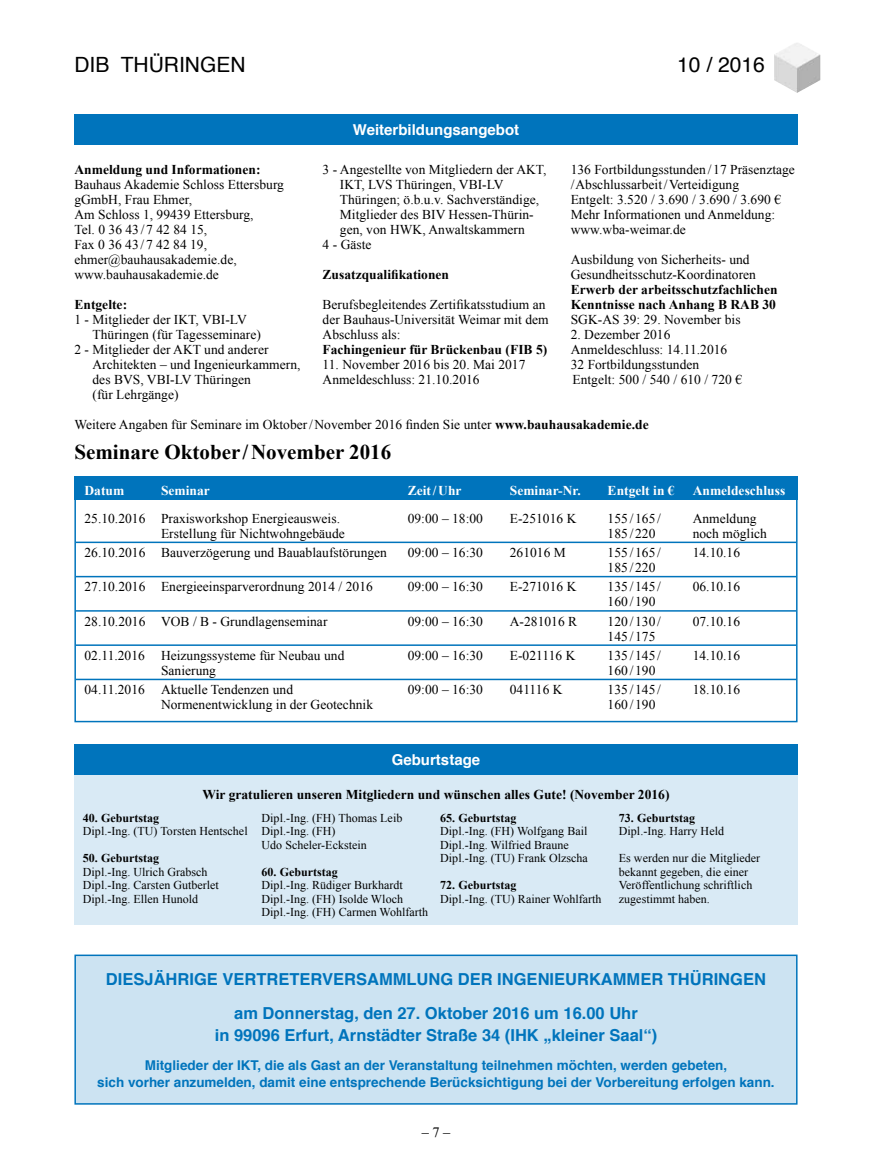
<style>
.page{position:relative;width:872px;height:1170px;background:#fff}
.page>*{position:absolute;margin:0;border:0;box-sizing:border-box;transform-origin:0 0}
.t1{font:700 21px "Times New Roman";color:#000}
.t2{font:21px "Helvetica";color:#000}
.t3{font:700 16.5px/33.8px "Helvetica";color:#0074bc;text-align:center}
.t4{font:700 15px "Helvetica";color:#fff}
.t5{font:14.25px "Times New Roman";color:#000}
.t6{font:13.5px/15px "Times New Roman";color:#000}
.t7{font:700 13.5px/15px "Times New Roman";color:#000}
.t8{font:700 13.5px/16.5px "Helvetica";color:#0074bc;text-align:center}
.t9{font:700 13.5px "Times New Roman";color:#fff}
.t10{font:12px/13.5px "Times New Roman";color:#000}
.t11{font:700 12px "Times New Roman";color:#000}
.s1{font-weight:700}
</style>
<div class="page">
<img style="left:774px;top:43px;width:46px;height:50px">
<div style="left:74px;top:114px;width:723px;height:30px;background:#0074bc"></div>
<div style="left:75px;top:955px;width:721px;height:148px;background:#cce3f2"></div>
<div style="left:74px;top:954px;width:723px;height:150px;border:2px solid #0074bc"></div>
<div style="left:74px;top:774px;width:723px;height:150px;background:#d9eaf5"></div>
<div style="left:74px;top:744px;width:723px;height:30px;background:#0074bc"></div>
<div style="left:74px;top:476px;width:723px;height:23px;background:#0074bc"></div>
<hr style="left:76px;top:541px;width:720px;height:2px;background:#0074bc">
<hr style="left:76px;top:576px;width:720px;height:1px;background:#0074bc">
<hr style="left:76px;top:610px;width:720px;height:1px;background:#0074bc">
<hr style="left:76px;top:644px;width:720px;height:2px;background:#0074bc">
<hr style="left:76px;top:678px;width:720px;height:2px;background:#0074bc">
<div style="left:74px;top:480px;width:723px;height:242px;border:2px solid #0074bc"></div>
<h1 class="t2" style="left:74px;top:49px;width:173px">DIB THÜRINGEN</h1>
<h1 class="t2" style="left:677px;top:49px;width:89px">10 / 2016</h1>
<p class="t4" style="left:353px;top:117px;width:168px">Weiterbildungsangebot</p>
<p class="t6" style="left:570px;top:162px;width:226px">136 Fortbildungsstunden / 17 Präsenztage /Abschlussarbeit/Verteidigung<br>Entgelt: 3.520 / 3.690 / 3.690 / 3.690 € Mehr Informationen und Anmeldung: www.wba-weimar.de</p>
<p class="t6" style="left:570px;top:252px;width:187px">Ausbildung von Sicherheits- und<br>Gesundheitsschutz-Koordinatoren</p>
<p class="t7" style="left:570px;top:282px;width:208px">Erwerb der arbeitsschutzfachlichen<br>Kenntnisse nach Anhang B RAB 30</p>
<p class="t6" style="left:570px;top:312px;width:171px">SGK-AS 39: 29. November bis</p>
<p class="t6" style="left:570px;top:327px;width:173px">2. Dezember 2016<br>Anmeldeschluss: 14.11.2016<br>32 Fortbildungsstunden<br>Entgelt: 500 / 540 / 610 / 720 €</p>
<p class="t6" style="left:74px;top:417px;width:575px">Weitere Angaben für Seminare im Oktober/November 2016 finden Sie unter <span class="s1">www.bauhausakademie.de</span></p>
<p class="t6" style="left:322px;top:162px;width:225px">3 - Angestellte von Mitgliedern der AKT,</p>
<p class="t6" style="left:340px;top:177px;width:165px">IKT, LVS Thüringen, VBI-LV</p>
<p class="t6" style="left:340px;top:192px;width:201px">Thüringen; ö.b.u.v. Sachverständige,</p>
<p class="t6" style="left:340px;top:207px;width:195px">Mitglieder des BIV Hessen-Thürin-</p>
<p class="t6" style="left:340px;top:222px;width:186px">gen, von HWK, Anwaltskammern</p>
<p class="t6" style="left:322px;top:237px;width:50px">4 - Gäste</p>
<p class="t7" style="left:322px;top:267px;width:128px">Zusatzqualifikationen</p>
<p class="t6" style="left:322px;top:297px;width:228px">Berufsbegleitendes Zertifikatsstudium an der Bauhaus-Universität Weimar mit dem<br>Abschluss als:</p>
<p class="t7" style="left:322px;top:342px;width:226px">Fachingenieur für Brückenbau (FIB 5)</p>
<p class="t6" style="left:322px;top:357px;width:204px">11. November 2016 bis 20. Mai 2017<br>Anmeldeschluss: 21.10.2016</p>
<p class="t7" style="left:74px;top:162px;width:188px">Anmeldung und Informationen:</p>
<p class="t6" style="left:74px;top:177px;width:211px">Bauhaus Akademie Schloss Ettersburg gGmbH, Frau Ehmer,<br>Am Schloss 1, 99439 Ettersburg,<br>Tel. 0 36 43 / 7 42 84 15,<br>Fax 0 36 43 / 7 42 84 19, ehmer@bauhausakademie.de, www.bauhausakademie.de</p>
<p class="t7" style="left:74px;top:297px;width:54px">Entgelte:</p>
<p class="t6" style="left:74px;top:312px;width:174px">1 - Mitglieder der IKT, VBI-LV</p>
<p class="t6" style="left:93px;top:327px;width:170px">Thüringen (für Tagesseminare)</p>
<p class="t6" style="left:74px;top:342px;width:196px">2 - Mitglieder der AKT und anderer</p>
<p class="t6" style="left:93px;top:357px;width:209px">Architekten – und Ingenieurkammern,</p>
<p class="t6" style="left:93px;top:372px;width:160px">des BVS, VBI-LV Thüringen</p>
<p class="t6" style="left:93px;top:387px;width:87px">(für Lehrgänge)</p>
<h1 class="t1" style="left:74px;top:437px;width:318px">Seminare Oktober/November 2016</h1>
<p class="t9" style="left:84px;top:481px;width:41px">Datum</p>
<p class="t9" style="left:161px;top:481px;width:50px">Seminar</p>
<p class="t9" style="left:408px;top:481px;width:55px">Zeit/Uhr</p>
<p class="t9" style="left:510px;top:481px;width:72px">Seminar-Nr.</p>
<p class="t9" style="left:607px;top:481px;width:69px">Entgelt in €</p>
<p class="t9" style="left:692px;top:481px;width:94px">Anmeldeschluss</p>
<p class="t6" style="left:84px;top:510px;width:257px">25.10.2016 Praxisworkshop Energieausweis.</p>
<p class="t6" style="left:408px;top:510px;width:77px">09:00 – 18:00</p>
<p class="t6" style="left:510px;top:510px;width:68px">E-251016 K</p>
<p class="t6" style="left:607px;top:510px;width:55px">155 / 165 /</p>
<p class="t6" style="left:692px;top:510px;width:65px">Anmeldung</p>
<p class="t6" style="left:161px;top:525px;width:185px">Erstellung für Nichtwohngebäude</p>
<p class="t6" style="left:607px;top:525px;width:49px">185 / 220</p>
<p class="t6" style="left:692px;top:525px;width:76px">noch möglich</p>
<p class="t6" style="left:84px;top:544px;width:304px">26.10.2016 Bauverzögerung und Bauablaufstörungen</p>
<p class="t6" style="left:408px;top:544px;width:77px">09:00 – 16:30</p>
<p class="t6" style="left:510px;top:544px;width:58px">261016 M</p>
<p class="t6" style="left:607px;top:544px;width:55px">155 / 165 /</p>
<p class="t6" style="left:692px;top:544px;width:49px">14.10.16</p>
<p class="t6" style="left:607px;top:559px;width:49px">185 / 220</p>
<p class="t6" style="left:84px;top:579px;width:290px">27.10.2016 Energieeinsparverordnung 2014 / 2016</p>
<p class="t6" style="left:408px;top:579px;width:77px">09:00 – 16:30</p>
<p class="t6" style="left:510px;top:579px;width:68px">E-271016 K</p>
<p class="t6" style="left:607px;top:579px;width:55px">135 / 145 /</p>
<p class="t6" style="left:692px;top:579px;width:49px">06.10.16</p>
<p class="t6" style="left:607px;top:594px;width:49px">160 / 190</p>
<p class="t6" style="left:84px;top:613px;width:244px">28.10.2016 VOB / B - Grundlagenseminar</p>
<p class="t6" style="left:408px;top:613px;width:77px">09:00 – 16:30</p>
<p class="t6" style="left:510px;top:613px;width:69px">A-281016 R</p>
<p class="t6" style="left:607px;top:613px;width:55px">120 / 130 /</p>
<p class="t6" style="left:692px;top:613px;width:49px">07.10.16</p>
<p class="t6" style="left:607px;top:628px;width:49px">145 / 175</p>
<p class="t6" style="left:84px;top:647px;width:261px">02.11.2016 Heizungssysteme für Neubau und</p>
<p class="t6" style="left:408px;top:647px;width:77px">09:00 – 16:30</p>
<p class="t6" style="left:510px;top:647px;width:67px">E-021116 K</p>
<p class="t6" style="left:607px;top:647px;width:55px">135 / 145 /</p>
<p class="t6" style="left:692px;top:647px;width:49px">14.10.16</p>
<p class="t6" style="left:161px;top:662px;width:56px">Sanierung</p>
<p class="t6" style="left:607px;top:662px;width:49px">160 / 190</p>
<p class="t6" style="left:84px;top:681px;width:210px">04.11.2016 Aktuelle Tendenzen und</p>
<p class="t6" style="left:408px;top:681px;width:77px">09:00 – 16:30</p>
<p class="t6" style="left:510px;top:681px;width:54px">041116 K</p>
<p class="t6" style="left:607px;top:681px;width:55px">135 / 145 /</p>
<p class="t6" style="left:692px;top:681px;width:49px">18.10.16</p>
<p class="t6" style="left:161px;top:696px;width:214px">Normenentwicklung in der Geotechnik</p>
<p class="t6" style="left:607px;top:696px;width:49px">160 / 190</p>
<p class="t4" style="left:392px;top:747px;width:90px">Geburtstage</p>
<p class="t7" style="left:202px;top:786px;width:468px">Wir gratulieren unseren Mitgliedern und wünschen alles Gute! (November 2016)</p>
<p class="t11" style="left:83px;top:809px;width:78px">40. Geburtstag</p>
<p class="t10" style="left:83px;top:824px;width:166px">Dipl.-Ing. (TU) Torsten Hentschel</p>
<p class="t11" style="left:83px;top:849px;width:78px">50. Geburtstag</p>
<p class="t10" style="left:83px;top:864px;width:137px">Dipl.-Ing. Ulrich Grabsch<br>Dipl.-Ing. Carsten Gutberlet<br>Dipl.-Ing. Ellen Hunold</p>
<p class="t10" style="left:261px;top:810px;width:142px">Dipl.-Ing. (FH) Thomas Leib<br>Dipl.-Ing. (FH)<br>Udo Scheler-Eckstein</p>
<p class="t11" style="left:261px;top:863px;width:78px">60. Geburtstag</p>
<p class="t10" style="left:261px;top:878px;width:168px">Dipl.-Ing. Rüdiger Burkhardt<br>Dipl.-Ing. (FH) Isolde Wloch<br>Dipl.-Ing. (FH) Carmen Wohlfarth</p>
<p class="t11" style="left:440px;top:809px;width:78px">65. Geburtstag</p>
<p class="t10" style="left:440px;top:824px;width:149px">Dipl.-Ing. (FH) Wolfgang Bail<br>Dipl.-Ing. Wilfried Braune<br>Dipl.-Ing. (TU) Frank Olzscha</p>
<p class="t11" style="left:440px;top:876px;width:78px">72. Geburtstag</p>
<p class="t10" style="left:440px;top:891px;width:163px">Dipl.-Ing. (TU) Rainer Wohlfarth</p>
<p class="t11" style="left:619px;top:809px;width:78px">73. Geburtstag</p>
<p class="t10" style="left:619px;top:824px;width:107px">Dipl.-Ing. Harry Held</p>
<p class="t10" style="left:619px;top:851px;width:143px">Es werden nur die Mitglieder bekannt gegeben, die einer<br>Veröffentlichung schriftlich zugestimmt haben.</p>
<p class="t3" style="left:106px;top:962px;width:661px">DIESJÄHRIGE VERTRETERVERSAMMLUNG DER INGENIEURKAMMER THÜRINGEN am Donnerstag, den 27. Oktober 2016 um 16.00 Uhr</p>
<p class="t3" style="left:215px;top:1018px;width:444px">in 99096 Erfurt, Arnstädter Straße 34 (IHK „kleiner Saal“)</p>
<p class="t8" style="left:97px;top:1057px;width:679px">Mitglieder der IKT, die als Gast an der Veranstaltung teilnehmen möchten, werden gebeten,<br>sich vorher anzumelden, damit eine entsprechende Berücksichtigung bei der Vorbereitung erfolgen kann.</p>
<p class="t5" style="left:422px;top:1122px;width:30px">– 7 –</p>
</div>
